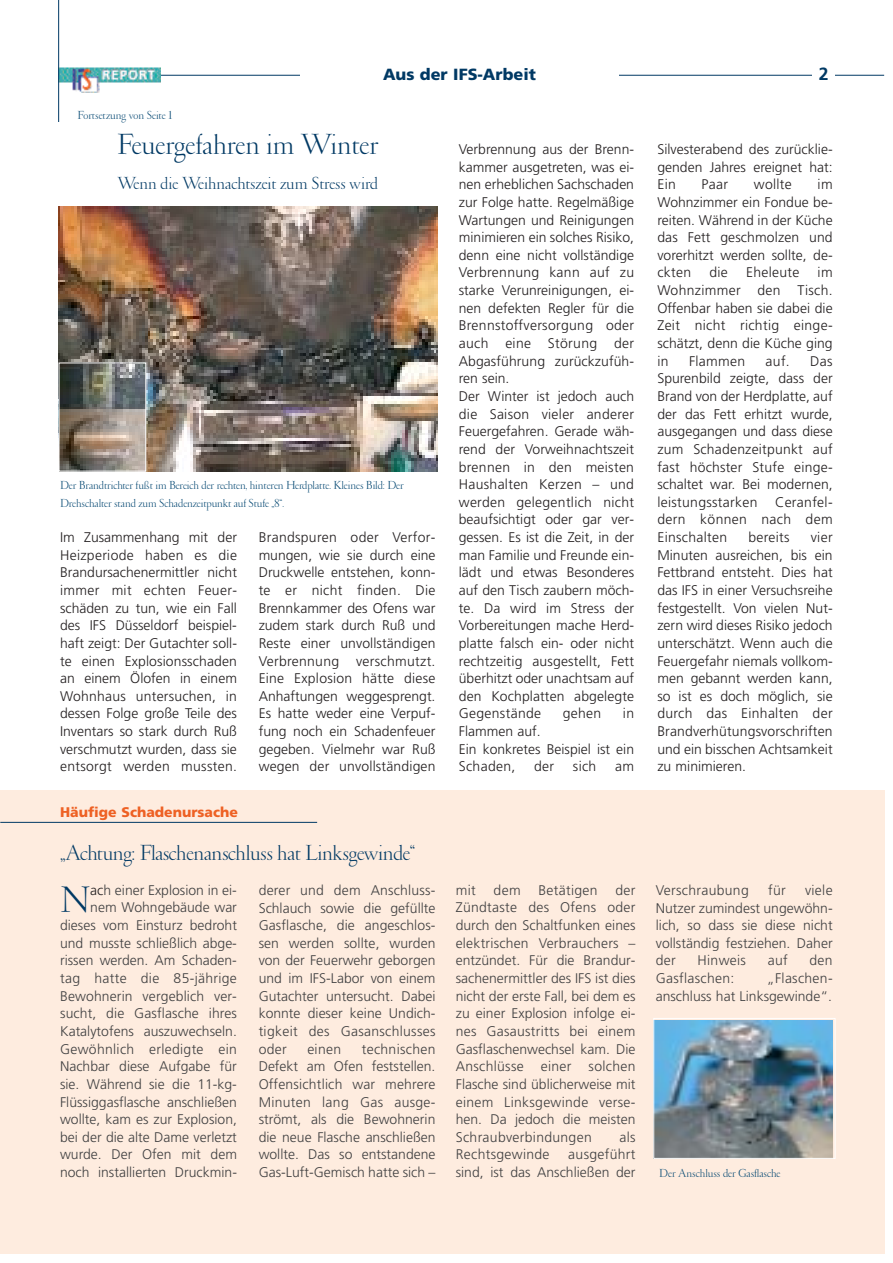
<style>
.page{position:relative;width:893px;height:1263px;background:#fff}
.page>*{position:absolute;margin:0;border:0;box-sizing:border-box;transform-origin:0 0}
.t1{font:300 37.2px "Garamond";color:#003964}
.t2{font:300 29.4px "Garamond";color:#003964}
.t3{font:300 22.05px "Garamond";letter-spacing:-.015em;color:#003964}
.t4{font:300 17.7px "Garamond";color:#003964}
.t5{font:700 17.7px "Frutiger";color:#003964}
.t6{font:900 16.2px "Frutiger";color:#003964}
.t7{font:300 13.95px/17.7px "Frutiger";color:#231f20;text-align:justify}
.t8{font:300 13.95px/17.7px "Frutiger";color:#404041;text-align:justify}
.t9{font:300 13.95px "Frutiger";letter-spacing:.02em;color:#404041}
.t10{font:300 13.95px "Frutiger";letter-spacing:.02em;color:#231f20}
.t11{font:900 13.95px "Frutiger";color:#ee6124}
.t12{font:300 11.7px/17.7px "Garamond";letter-spacing:-.005em;color:#004570}
.s1{color:#231f20}
</style>
<div class="page">
<div style="left:0;top:790px;width:884px;height:464px;background:#feecdf"></div>
<hr style="left:161px;top:75px;width:723px;height:1px;background:#003964">
<img style="left:59px;top:67px;width:101px;height:25px">
<div style="left:300px;top:66px;width:319px;height:21px;background:#fff"></div>
<div style="left:812px;top:66px;width:22px;height:26px;background:#fff"></div>
<hr style="left:0;top:822px;width:317px;height:1px;background:#003964">
<hr style="left:58px;top:0;width:1px;height:136px;background:#003964">
<img style="left:59px;top:207px;width:378px;height:264px">
<img style="left:61px;top:365px;width:83px;height:104px">
<div style="left:59px;top:363px;width:87px;height:108px;border:1px solid #fff"></div>
<img style="left:655px;top:1020px;width:177px;height:137px">
<div style="left:653px;top:1018px;width:182px;height:141px;border:1px solid #fff"></div>
<p class="t12" style="left:78px;top:108px;width:96px">Fortsetzung von Seite 1</p>
<p class="t6" style="left:383px;top:68px;width:154px">Aus der IFS-Arbeit</p>
<p class="t5" style="left:818px;top:67px;width:11px">2</p>
<h2 class="t2" style="left:117px;top:134px;width:263px">Feuergefahren im Winter</h2>
<p class="t4" style="left:118px;top:177px;width:262px">Wenn die Weihnachtszeit zum Stress wird</p>
<p class="t12" style="left:60px;top:478px;width:345px">Der Brandtrichter fußt im Bereich der rechten, hinteren Herdplatte. Kleines Bild: Der<br>Drehschalter stand zum Schadenzeitpunkt auf Stufe „8“.</p>
<p class="t7" style="left:60px;top:529px;width:178px">Im Zusammenhang mit der Heizperiode haben es die Brandursachenermittler nicht immer mit echten Feuer&shy;schäden zu tun, wie ein Fall des IFS Düsseldorf beispiel&shy;haft zeigt: Der Gutachter soll&shy;te einen Explosionsschaden an einem Ölofen in einem Wohnhaus untersuchen, in dessen Folge große Teile des Inventars so stark durch Ruß verschmutzt wurden, dass sie entsorgt werden mussten.</p>
<p class="t7" style="left:259px;top:529px;width:178px">Brandspuren oder Verfor&shy;mungen, wie sie durch eine Druckwelle entstehen, konn&shy;te er nicht finden. Die Brennkammer des Ofens war zudem stark durch Ruß und Reste einer unvollständigen Verbrennung verschmutzt.<br>Eine Explosion hätte diese Anhaftungen weggesprengt.<br>Es hatte weder eine Verpuf&shy;fung noch ein Schadenfeuer gegeben. Vielmehr war Ruß wegen der unvollständigen</p>
<p class="t11" style="left:60px;top:806px;width:179px">Häufige Schadenursache</p>
<h3 class="t3" style="left:60px;top:845px;width:357px">„Achtung: Flaschenanschluss hat Linksgewinde“</h3>
<p class="t8" style="left:60px;top:882px;width:178px;text-align:right"><span class="s1">ac</span>h einer Explosion in ei-<br>nem Wohngebäude war dieses vom Einsturz bedroht und musste schließlich abge&shy;rissen werden. Am Schaden&shy;tag hatte die 85-jährige<br>Bewohnerin vergeblich ver&shy;sucht, die Gasflasche ihres<br>Katalytofens auszuwechseln.<br>Gewöhnlich erledigte ein<br>Nachbar diese Aufgabe für sie. Während sie die 11-kg-<br>Flüssiggasflasche anschließen wollte, kam es zur Explosion, bei der die alte Dame verletzt wurde. Der Ofen mit dem noch installierten Druckmin-</p>
<p class="t8" style="left:259px;top:882px;width:178px">derer und dem Anschluss-Schlauch sowie die gefüllte Gasflasche, die angeschlos&shy;sen werden sollte, wurden von der Feuerwehr geborgen und im IFS-Labor von einem Gutachter untersucht. Dabei konnte dieser keine Undich&shy;tigkeit des Gasanschlusses oder</p>
<h1 class="t1" style="left:60px;top:888px;width:32px">N</h1>
<p class="t8" style="left:259px;top:1041px;width:178px;text-indent:103px">technischen Defekt am Ofen feststellen.<br>Offensichtlich war mehrere Minuten lang Gas ausge&shy;strömt, als die Bewohnerin die neue Flasche anschließen wollte. Das so entstandene Gas-Luft-Gemisch hatte sich –</p>
<p class="t8" style="left:307px;top:1041px;width:35px">einen</p>
<p class="t7" style="left:459px;top:141px;width:177px;text-align:left">Verbrennung aus der Brenn&shy;kammer ausgetreten, was ei&shy;nen erheblichen Sachschaden zur Folge hatte. Regelmäßige<br>Wartungen und Reinigungen minimieren ein solches Risiko, denn eine nicht vollständige<br>Verbrennung kann auf zu starke Verunreinigungen, ei&shy;nen defekten Regler für die<br>Brennstoffversorgung oder auch eine Störung der<br>Abgasführung zurückzufüh&shy;ren sein.<br>Der Winter ist jedoch auch die Saison vieler anderer<br>Feuergefahren. Gerade wäh&shy;rend der Vorweihnachtszeit brennen in den meisten<br>Haushalten Kerzen – und werden gelegentlich nicht beaufsichtigt oder gar ver&shy;gessen. Es ist die Zeit, in der man Familie und Freunde ein&shy;lädt und etwas Besonderes auf den Tisch zaubern möch&shy;te. Da wird im Stress der<br>Vorbereitungen mache Herd&shy;platte falsch ein- oder nicht rechtzeitig ausgestellt, Fett überhitzt oder unachtsam auf den Kochplatten abgelegte<br>Gegenstände</p>
<p class="t7" style="left:562px;top:706px;width:40px">gehen</p>
<p class="t7" style="left:623px;top:706px;width:13px">in</p>
<p class="t7" style="left:459px;top:723px;width:177px;text-align:left">Flammen auf.<br>Ein konkretes Beispiel ist ein<br>Schaden,</p>
<p class="t7" style="left:534px;top:759px;width:22px">der</p>
<p class="t7" style="left:573px;top:759px;width:25px">sich</p>
<p class="t7" style="left:615px;top:759px;width:20px">am</p>
<p class="t7" style="left:657px;top:141px;width:177px">Silvesterabend des zurücklie&shy;genden Jahres ereignet hat:<br>Ein</p>
<p class="t7" style="left:701px;top:177px;width:28px">Paar</p>
<p class="t7" style="left:753px;top:177px;width:40px">wollte</p>
<p class="t7" style="left:657px;top:177px;width:177px;text-indent:160px">im Wohnzimmer ein Fondue be&shy;reiten. Während in der Küche das Fett geschmolzen und vorerhitzt werden sollte, de&shy;ckten</p>
<p class="t7" style="left:709px;top:265px;width:20px">die</p>
<p class="t10" style="left:746px;top:267px;width:55px">Eheleute</p>
<p class="t7" style="left:657px;top:265px;width:177px;text-indent:160px">im Wohnzimmer den Tisch.<br>Offenbar haben sie dabei die Zeit nicht richtig einge&shy;schätzt, denn die Küche ging in</p>
<p class="t10" style="left:689px;top:355px;width:58px">Flammen</p>
<p class="t7" style="left:765px;top:353px;width:26px">auf.</p>
<p class="t7" style="left:657px;top:353px;width:177px;text-indent:153px">Das Spurenbild zeigte, dass der Brand von der Herdplatte, auf der das Fett erhitzt wurde, ausgegangen und dass diese zum Schadenzeitpunkt auf fast höchster Stufe einge&shy;schaltet war. Bei modernen, leistungsstarken</p>
<p class="t7" style="left:657px;top:494px;width:177px;text-indent:118px">Ceranfel&shy;dern können nach dem Einschalten</p>
<p class="t10" style="left:748px;top:532px;width:43px">bereits</p>
<p class="t7" style="left:657px;top:529px;width:177px;text-indent:153px">vier Minuten ausreichen, bis ein Fettbrand entsteht. Dies hat das IFS in einer Versuchsreihe festgestellt. Von vielen Nut&shy;zern wird dieses Risiko jedoch unterschätzt. Wenn auch die Feuergefahr niemals vollkom&shy;men gebannt werden kann, so ist es doch möglich, sie durch das Einhalten der Brandverhütungsvorschriften und ein bisschen Achtsamkeit zu minimieren.</p>
<p class="t8" style="left:456px;top:882px;width:181px;text-indent:160px">der Zündtaste des Ofens oder durch den Schaltfunken eines elektrischen Verbrauchers – entzündet. Für die Brandur&shy;sachenermittler des IFS ist dies nicht der erste Fall, bei dem es zu einer Explosion infolge ei&shy;nes Gasaustritts bei einem Gasflaschenwechsel kam. Die Anschlüsse einer solchen Flasche sind üblicherweise mit einem Linksgewinde verse&shy;hen. Da jedoch die meisten Schraubverbindungen</p>
<p class="t8" style="left:456px;top:882px;width:22px">mit</p>
<p class="t8" style="left:493px;top:882px;width:28px">dem</p>
<p class="t9" style="left:538px;top:884px;width:61px">Betätigen</p>
<p class="t8" style="left:619px;top:1129px;width:18px">als</p>
<p class="t8" style="left:456px;top:1147px;width:181px;text-align:right">ausgeführt<br>sind, ist das Anschließen der</p>
<p class="t9" style="left:456px;top:1149px;width:95px">Rechtsgewinde</p>
<p class="t9" style="left:655px;top:884px;width:94px">Verschraubung</p>
<p class="t8" style="left:768px;top:882px;width:19px">für</p>
<p class="t8" style="left:655px;top:882px;width:178px;text-indent:149px">viele Nutzer zumindest ungewöhn&shy;lich, so dass sie diese nicht vollständig festziehen. Daher der</p>
<p class="t9" style="left:697px;top:955px;width:50px">Hinweis</p>
<p class="t8" style="left:767px;top:953px;width:22px">auf</p>
<p class="t8" style="left:809px;top:953px;width:25px">den</p>
<p class="t9" style="left:655px;top:973px;width:80px">Gasflaschen:</p>
<p class="t8" style="left:655px;top:970px;width:178px;text-align:right">„Flaschen-<br>anschluss hat Linksgewinde“.</p>
<p class="t12" style="left:659px;top:1166px;width:123px">Der Anschluss der Gasflasche</p>
</div>
